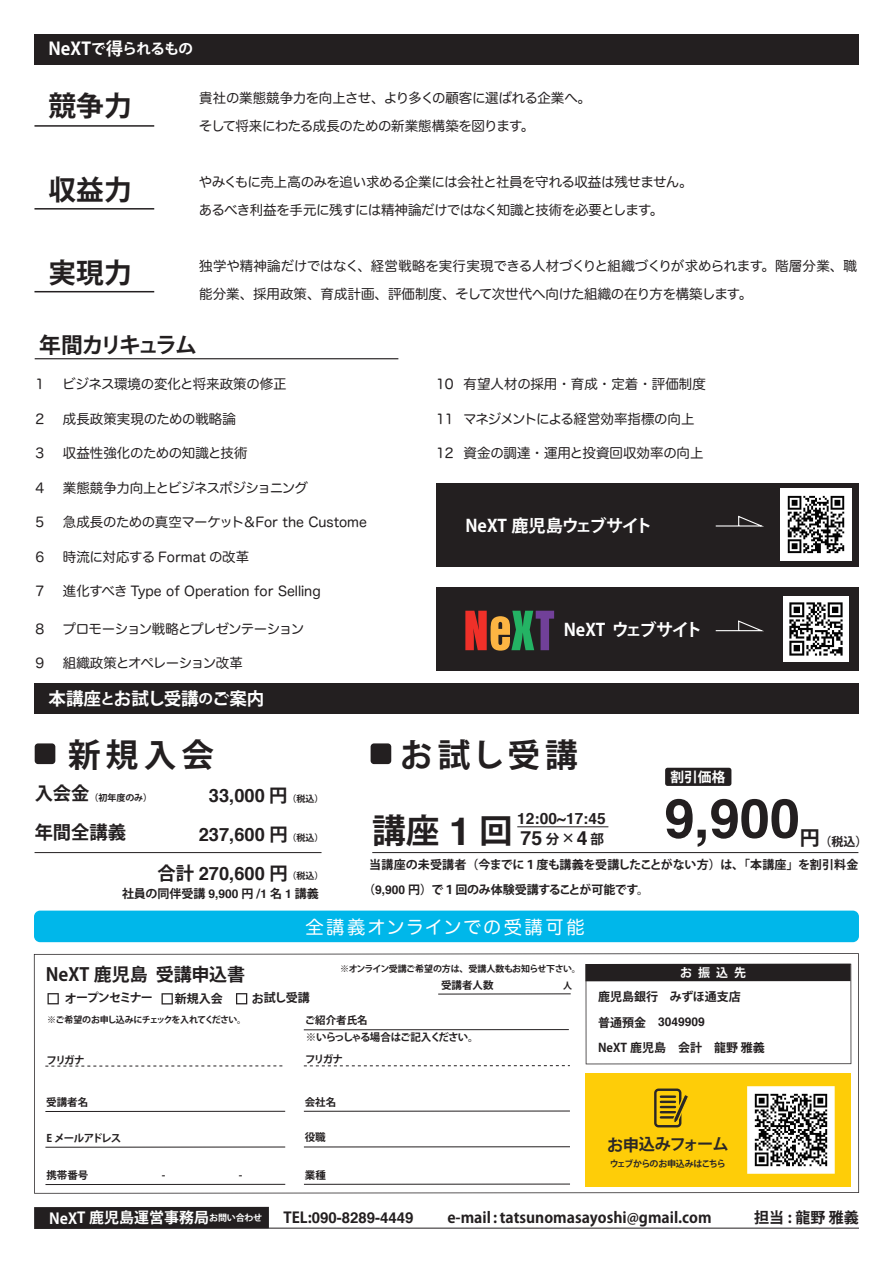
<style>
.page{position:relative;width:893px;height:1263px;background:#fff}
.page>*{position:absolute;margin:0;border:0;box-sizing:border-box;transform-origin:0 0}
.t1{font:700 54.15px "Helvetica";color:#231f20}
.t2{font:700 33.6px "Koz Go Pr 6 N";color:#231f20}
.t3{font:700 32.55px "Koz Go Pr 6 N";letter-spacing:.16em;color:#231f20}
.t4{font:700 27.75px "Koz Go Pr 6 N";color:#231f20}
.t5{font:700 21.75px "Koz Go Pr 6 N";letter-spacing:-.14em;color:#231f20}
.t6{font:700 19.5px "Helvetica";color:#231f20}
.t7{font:700 18.3px/38.8px "Helvetica";color:#231f20;text-align:right}
.t8{font:18.3px "Hira Maru Pro W4";letter-spacing:.11em;color:#fff}
.t9{font:700 18.3px "Koz Go Pr 6 N";color:#231f20}
.t10{font:700 18px "Koz Go Pr 6 N";color:#231f20}
.t11{font:700 17.55px "Koz Go Pr 6 N";letter-spacing:-.005em;color:#fff}
.t12{font:700 17.25px "Koz Go Pr 6 N";letter-spacing:-.03em;color:#fff}
.t13{font:700 17.25px "Koz Go Pr 6 N";letter-spacing:-.055em;color:#fff}
.t14{font:700 16.2px "Koz Go Pr 6 N";letter-spacing:-.05em;color:#2a2727}
.t15{font:700 15.6px "Helvetica";color:#231f20}
.t16{font:700 15px "Koz Go Pr 6 N";color:#231f20}
.t17{font:700 15px "Koz Go Pr 6 N";color:#fff}
.t18{font:700 15px "Helvetica";color:#231f20}
.t19{font:700 14.55px "Koz Go Pr 6 N";letter-spacing:-.035em;color:#fff}
.t20{font:700 13.65px "Koz Go Pr 6 N";color:#fff}
.t21{font:13.5px/27.6px "Hira Maru Pro W4";letter-spacing:-.02em;color:#231f20}
.t22{font:13.5px "Hira Maru Pro W4";color:#231f20}
.t23{font:13.5px "Hira Maru Pro W4";letter-spacing:-.06em;color:#231f20}
.t24{font:13.5px "Hira Maru Pro W4";letter-spacing:-.04em;color:#231f20}
.t25{font:700 12px/25.7px "Koz Go Pr 6 N";color:#231f20}
.t26{font:700 12px "Helvetica";color:#231f20}
.t27{font:700 12px "Koz Go Pr 6 N";letter-spacing:-.08em;color:#231f20}
.t28{font:700 12px "Koz Go Pr 6 N";color:#fff}
.t29{font:700 10.5px/16.8px "Koz Go Pr 6 N";letter-spacing:-.06em;color:#231f20}
.t30{font:700 9px "Koz Go Pr 6 N";letter-spacing:-.04em;color:#231f20}
.t31{font:700 9px "Koz Go Pr 6 N";letter-spacing:-.07em;color:#231f20}
.t32{font:700 9px "Koz Go Pr 6 N";letter-spacing:-.09em;color:#2a2727}
.s1{font-size:17.55px}
.s2{font-size:14.55px}
.s3{font-size:18.3px}
.s4{font-family:"Koz Go Pr 6 N"}
.s5{font-family:"Koz Go Pr 6 N";font-size:9px}
.s6{font-family:"Helvetica"}
.s7{font-family:"Helvetica";font-size:38.85px}
.s8{font-size:19.95px}
.s9{font-family:"Koz Go Pr 6 N";font-size:13.5px}
</style>
<div class="page">
<div style="left:665px;top:768px;width:66px;height:18px;background:#231f20;border-radius:3px"></div>
<hr style="left:372px;top:852px;width:486px;height:1px;background:#231f20">
<div style="left:371px;top:743px;width:20px;height:21px;background:#231f20;border-radius:3px"></div>
<div style="left:35px;top:743px;width:20px;height:21px;background:#231f20;border-radius:3px"></div>
<hr style="left:35px;top:852px;width:287px;height:1px;background:#231f20">
<hr style="left:34px;top:125px;width:120px;height:2px;background:#231f20">
<hr style="left:34px;top:208px;width:120px;height:2px;background:#231f20">
<hr style="left:34px;top:291px;width:120px;height:1px;background:#231f20">
<div style="left:436px;top:587px;width:423px;height:84px;background:#231f20"></div>
<img style="left:783px;top:597px;width:65px;height:65px">
<svg style="left:715px;top:620px;width:49px;height:12px"></svg>
<hr style="left:35px;top:358px;width:363px;height:1px;background:#231f20">
<div style="left:34px;top:683px;width:825px;height:31px;background:#231f20"></div>
<div style="left:34px;top:34px;width:825px;height:30px;background:#231f20"></div>
<hr style="left:517px;top:826px;width:91px;height:1px;background:#231f20">
<div style="left:34px;top:910px;width:825px;height:32px;background:#00b7ea;border-radius:6px"></div>
<svg style="left:34px;top:953px;width:825px;height:241px"></svg>
<hr style="left:45px;top:1111px;width:240px;height:1px;background:#231f20">
<svg style="left:45px;top:1065px;width:240px;height:1px"></svg>
<svg style="left:236px;top:993px;width:11px;height:11px"></svg>
<svg style="left:48px;top:993px;width:11px;height:11px"></svg>
<svg style="left:162px;top:993px;width:11px;height:11px"></svg>
<hr style="left:45px;top:1146px;width:240px;height:1px;background:#231f20">
<hr style="left:45px;top:1184px;width:240px;height:1px;background:#231f20">
<hr style="left:304px;top:1184px;width:266px;height:1px;background:#231f20">
<hr style="left:304px;top:1111px;width:266px;height:1px;background:#231f20">
<svg style="left:304px;top:1065px;width:266px;height:1px"></svg>
<hr style="left:304px;top:1146px;width:266px;height:1px;background:#231f20">
<hr style="left:304px;top:1029px;width:265px;height:1px;background:#231f20">
<hr style="left:438px;top:993px;width:133px;height:1px;background:#231f20">
<div style="left:34px;top:1207px;width:235px;height:22px;background:#231f20"></div>
<hr style="left:269px;top:1228px;width:590px;height:1px;background:#231f20">
<svg style="left:586px;top:964px;width:265px;height:100px"></svg>
<div style="left:585px;top:1073px;width:265px;height:113px;background:#fecd08"></div>
<img style="left:747px;top:1086px;width:88px;height:88px">
<div style="left:654px;top:1088px;width:27px;height:39px;border:2px solid #2a2727;border-radius:3px"></div>
<svg style="left:661px;top:1094px;width:27px;height:29px"></svg>
<svg style="left:465px;top:611px;width:89px;height:40px"></svg>
<div style="left:436px;top:483px;width:423px;height:83px;background:#231f20"></div>
<svg style="left:715px;top:515px;width:49px;height:12px"></svg>
<img style="left:780px;top:489px;width:71px;height:71px">
<p class="t19" style="left:49px;top:41px;width:146px"><span class="s1">NeXT</span>で<span class="s1">得</span>られるもの</p>
<h3 class="t4" style="left:49px;top:90px;width:85px">競争力</h3>
<p class="t21" style="left:199px;top:84px;width:394px">貴社の業態競争力を向上させ、より多くの顧客に選ばれる企業へ。そして将来にわたる成長のための新業態構築を図ります。</p>
<h3 class="t4" style="left:49px;top:174px;width:85px">収益力</h3>
<p class="t21" style="left:199px;top:167px;width:495px">やみくもに売上高のみを追い求める企業には会社と社員を守れる収益は残せません。あるべき利益を手元に残すには精神論だけではなく知識と技術を必要とします。</p>
<h3 class="t4" style="left:49px;top:258px;width:85px">実現力</h3>
<p class="t21" style="left:199px;top:251px;width:659px">独学や精神論だけではなく、経営戦略を実行実現できる人材づくりと組織づくりが求められます。階層分業、職能分業、採用政策、育成計画、評価制度、そして次世代へ向けた組織の在り方を構築します。</p>
<h3 class="t5" style="left:39px;top:333px;width:159px">年間カリキュラム</h3>
<p class="t21" style="left:35px;top:369px;width:10px">1</p>
<p class="t21" style="left:62px;top:369px;width:226px">ビジネス環境の変化と将来政策の修正</p>
<p class="t21" style="left:35px;top:404px;width:10px">2</p>
<p class="t22" style="left:63px;top:407px;width:174px">成長政策実現のための戦略論</p>
<p class="t21" style="left:35px;top:438px;width:10px">3</p>
<p class="t21" style="left:63px;top:438px;width:186px">収益性強化のための知識と技術</p>
<p class="t21" style="left:35px;top:473px;width:10px">4</p>
<p class="t21" style="left:63px;top:473px;width:247px">業態競争力向上とビジネスポジショニング</p>
<p class="t21" style="left:35px;top:508px;width:10px">5</p>
<p class="t22" style="left:63px;top:510px;width:305px">急成長のための真空マーケット＆For the Custome</p>
<p class="t21" style="left:35px;top:542px;width:10px">6</p>
<p class="t22" style="left:63px;top:545px;width:188px">時流に対応する Format の改革</p>
<p class="t21" style="left:35px;top:577px;width:10px">7</p>
<p class="t22" style="left:63px;top:579px;width:259px">進化すべき Type of Operation for Selling</p>
<p class="t21" style="left:35px;top:614px;width:10px">8</p>
<p class="t23" style="left:63px;top:617px;width:243px">プロモーション戦略とプレゼンテーション</p>
<p class="t21" style="left:35px;top:649px;width:10px">9</p>
<p class="t24" style="left:63px;top:651px;width:181px">組織政策とオペレーション改革</p>
<p class="t11" style="left:49px;top:689px;width:217px">本講座<span class="s2">と</span>お試し受講<span class="s2">の</span>ご案内</p>
<p class="t22" style="left:436px;top:372px;width:271px">10 有望人材の採用・育成・定着・評価制度</p>
<p class="t21" style="left:436px;top:404px;width:260px">11 マネジメントによる経営効率指標の向上</p>
<p class="t22" style="left:436px;top:441px;width:269px">12 資金の調達・運用と投資回収効率の向上</p>
<p class="t12" style="left:465px;top:515px;width:188px">NeXT 鹿児島ウェブサイト</p>
<p class="t13" style="left:564px;top:620px;width:140px">NeXT ウェブサイト</p>
<h3 class="t3" style="left:68px;top:736px;width:148px">新規入会</h3>
<p class="t30" style="left:35px;top:793px;width:119px"><span class="s3">入会金</span>（初年度のみ）</p>
<h3 class="t9" style="left:35px;top:822px;width:93px">年間全講義</h3>
<h3 class="t7" style="left:158px;top:776px;width:167px">33,000 <span class="s4">円</span><span class="s5">（税込）<br></span>237,600 <span class="s4">円</span><span class="s5">（税込）<br></span><span class="s4">合計</span> 270,600 <span class="s4">円</span><span class="s5">（税込）</span></h3>
<p class="t25" style="left:122px;top:881px;width:198px">社員の同伴受講 <span class="s6">9,900</span> 円 /<span class="s6">1</span> 名 <span class="s6">1</span> 講義</p>
<h3 class="t3" style="left:400px;top:736px;width:179px">お試し受講</h3>
<p class="t20" style="left:670px;top:769px;width:56px">割引価格</p>
<h1 class="t1" style="left:664px;top:775px;width:137px">9,900</h1>
<p class="t25" style="left:363px;top:852px;width:497px;text-indent:6px">当講座の未受講者（今までに１度も講義を受講したことがない方）は、「本講座」を割引料金（<span class="s6">9,900</span> 円）で１回のみ体験受講することが可能です。</p>
<h2 class="t2" style="left:372px;top:812px;width:142px">講座<span class="s7">1</span>回</h2>
<p class="t15" style="left:517px;top:806px;width:90px">12:00~17:45</p>
<p class="t25" style="left:800px;top:829px;width:69px"><span class="s8">円</span>（税込）</p>
<h3 class="t6" style="left:521px;top:822px;width:85px">75<span class="s9">分×</span>4<span class="s9">部</span></h3>
<h3 class="t8" style="left:305px;top:911px;width:281px">全講義オンラインでの受講可能</h3>
<p class="t30" style="left:340px;top:963px;width:242px">※オンライン受講ご希望の方は、受講人数もお知らせ下さい。</p>
<p class="t28" style="left:680px;top:966px;width:68px">お振込先</p>
<p class="t29" style="left:441px;top:977px;width:54px">受講者人数</p>
<p class="t30" style="left:563px;top:981px;width:10px">人</p>
<h3 class="t10" style="left:46px;top:964px;width:201px">NeXT 鹿児島 受講申込書</h3>
<p class="t27" style="left:65px;top:991px;width:90px">オープンセミナー</p>
<p class="t25" style="left:175px;top:986px;width:50px">新規入会</p>
<p class="t25" style="left:252px;top:985px;width:59px">お試し受講</p>
<p class="t31" style="left:47px;top:1014px;width:201px">※ご希望のお申し込みにチェックを入れてください。</p>
<p class="t25" style="left:598px;top:984px;width:144px">鹿児島銀行　みずほ通支店</p>
<p class="t26" style="left:598px;top:1012px;width:108px"><span class="s4">普通預金　</span>3049909</p>
<p class="t25" style="left:598px;top:1035px;width:168px">NeXT 鹿児島　会計　龍野 雅義</p>
<p class="t29" style="left:305px;top:1012px;width:175px">ご紹介者氏名<br>※いらっしゃる場合はご記入ください。</p>
<p class="t29" style="left:305px;top:1051px;width:39px">フリガナ</p>
<p class="t29" style="left:47px;top:1051px;width:39px">フリガナ</p>
<p class="t29" style="left:46px;top:1094px;width:44px">受講者名</p>
<p class="t29" style="left:46px;top:1129px;width:77px">E メールアドレス</p>
<p class="t29" style="left:305px;top:1093px;width:33px">会社名</p>
<p class="t29" style="left:305px;top:1129px;width:23px">役職</p>
<p class="t29" style="left:305px;top:1166px;width:23px">業種</p>
<p class="t14" style="left:607px;top:1135px;width:123px">お申込みフォーム</p>
<p class="t32" style="left:610px;top:1158px;width:117px">ウェブからのお申込みはこちら</p>
<p class="t17" style="left:49px;top:1209px;width:215px">NeXT 鹿児島運営事務局<sup>お問い合わせ</sup></p>
<p class="t18" style="left:283px;top:1205px;width:132px"><span class="s4">TEL:</span>090-8289-4449</p>
<p class="t16" style="left:447px;top:1209px;width:266px">e-mail : tatsunomasayoshi@gmail.com</p>
<p class="t16" style="left:754px;top:1209px;width:106px">担当 : 龍野 雅義</p>
</div>
